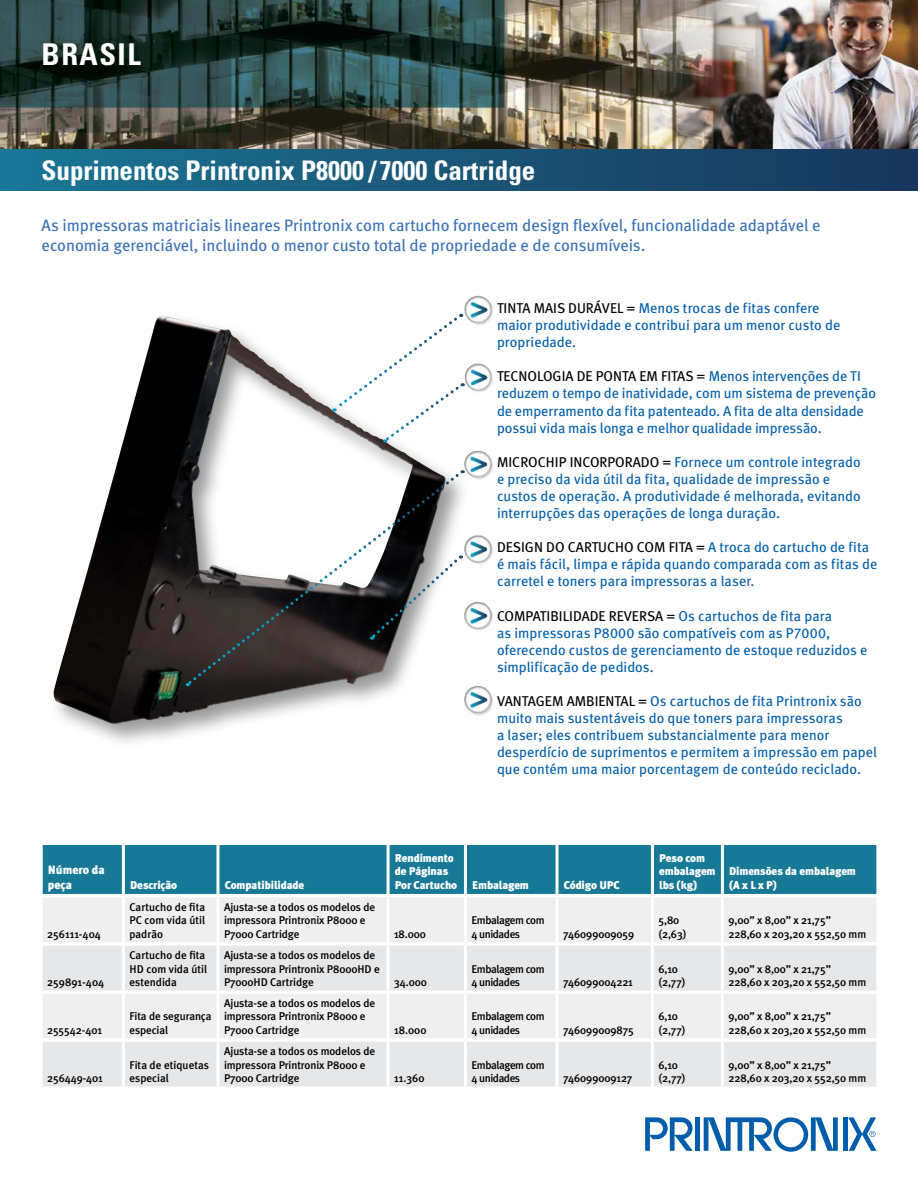
<style>
.page{position:relative;width:918px;height:1188px;background:#fff}
.page>*{position:absolute;margin:0;border:0;box-sizing:border-box;transform-origin:0 0}
.t1{font:700 condensed 30px "Univers";letter-spacing:.05em;color:#fff}
.t2{font:700 condensed 27px "Univers";color:#fff}
.t3{font:16.5px/19.5px "Meta Book LF";color:#3971b6}
.t4{font:14.25px/17.1px "Meta Book LF";color:#005daa}
.t5{font:900 12px/14.4px "Meta Plus";color:#fff}
.t6{font:500 11.25px/13.5px "Meta Plus";letter-spacing:-.01em;color:#000}
.t7{font:900 11.25px/13.5px "Meta Plus";letter-spacing:-.01em;color:#fff}
.t8{font:500 11.25px/13.5px "Meta Plus";letter-spacing:-.04em;color:#000}
.t9{font:500 11.25px "Meta Plus";letter-spacing:-.01em;color:#000}
.s1{color:#000}
</style>
<div class="page">
<div style="left:0;top:148px;width:918px;height:42px;background:linear-gradient(to right,#1b7794,#19355a)"></div>
<div style="left:43px;top:845px;width:833px;height:49px;background:#187997"></div>
<div style="left:43px;top:897px;width:833px;height:45px;background:#efeff0"></div>
<svg style="left:43px;top:946px;width:833px;height:141px;fill:#e6e7e8"></svg>
<hr style="left:122px;top:845px;width:3px;height:49px;background:#fff">
<hr style="left:216px;top:845px;width:3px;height:49px;background:#fff">
<hr style="left:387px;top:845px;width:3px;height:49px;background:#fff">
<hr style="left:464px;top:845px;width:3px;height:49px;background:#fff">
<hr style="left:556px;top:845px;width:3px;height:49px;background:#fff">
<hr style="left:651px;top:845px;width:3px;height:49px;background:#fff">
<hr style="left:721px;top:845px;width:3px;height:49px;background:#fff">
<hr style="left:122px;top:897px;width:3px;height:45px;background:#fff">
<hr style="left:216px;top:897px;width:3px;height:45px;background:#fff">
<hr style="left:387px;top:897px;width:3px;height:45px;background:#fff">
<hr style="left:464px;top:897px;width:3px;height:45px;background:#fff">
<hr style="left:556px;top:897px;width:3px;height:45px;background:#fff">
<hr style="left:651px;top:897px;width:3px;height:45px;background:#fff">
<hr style="left:721px;top:897px;width:3px;height:45px;background:#fff">
<hr style="left:122px;top:946px;width:3px;height:44px;background:#fff">
<hr style="left:216px;top:946px;width:3px;height:44px;background:#fff">
<hr style="left:387px;top:946px;width:3px;height:44px;background:#fff">
<hr style="left:464px;top:946px;width:3px;height:44px;background:#fff">
<hr style="left:556px;top:946px;width:3px;height:44px;background:#fff">
<hr style="left:651px;top:946px;width:3px;height:44px;background:#fff">
<hr style="left:721px;top:946px;width:3px;height:44px;background:#fff">
<hr style="left:122px;top:994px;width:3px;height:44px;background:#fff">
<hr style="left:216px;top:994px;width:3px;height:44px;background:#fff">
<hr style="left:387px;top:994px;width:3px;height:44px;background:#fff">
<hr style="left:464px;top:994px;width:3px;height:44px;background:#fff">
<hr style="left:556px;top:994px;width:3px;height:44px;background:#fff">
<hr style="left:651px;top:994px;width:3px;height:44px;background:#fff">
<hr style="left:721px;top:994px;width:3px;height:44px;background:#fff">
<hr style="left:122px;top:1042px;width:3px;height:45px;background:#fff">
<hr style="left:216px;top:1042px;width:3px;height:45px;background:#fff">
<hr style="left:387px;top:1042px;width:3px;height:45px;background:#fff">
<hr style="left:464px;top:1042px;width:3px;height:45px;background:#fff">
<hr style="left:556px;top:1042px;width:3px;height:45px;background:#fff">
<hr style="left:651px;top:1042px;width:3px;height:45px;background:#fff">
<hr style="left:721px;top:1042px;width:3px;height:45px;background:#fff">
<svg style="left:42px;top:845px;width:1px;height:49px"></svg>
<svg style="left:876px;top:845px;width:1px;height:49px"></svg>
<hr style="left:123px;top:990px;width:95px;height:4px;background:#fff">
<hr style="left:218px;top:990px;width:170px;height:4px;background:#fff">
<hr style="left:388px;top:990px;width:77px;height:4px;background:#fff">
<hr style="left:465px;top:990px;width:92px;height:4px;background:#fff">
<hr style="left:557px;top:990px;width:95px;height:4px;background:#fff">
<hr style="left:652px;top:990px;width:70px;height:4px;background:#fff">
<hr style="left:722px;top:990px;width:158px;height:4px;background:#fff">
<hr style="left:39px;top:1038px;width:84px;height:4px;background:#fff">
<hr style="left:123px;top:1038px;width:95px;height:4px;background:#fff">
<hr style="left:218px;top:1038px;width:170px;height:4px;background:#fff">
<hr style="left:388px;top:1038px;width:77px;height:4px;background:#fff">
<hr style="left:465px;top:1038px;width:92px;height:4px;background:#fff">
<hr style="left:557px;top:1038px;width:95px;height:4px;background:#fff">
<hr style="left:652px;top:1038px;width:70px;height:4px;background:#fff">
<hr style="left:722px;top:1038px;width:158px;height:4px;background:#fff">
<hr style="left:39px;top:990px;width:84px;height:4px;background:#fff">
<div style="left:695px;top:1117px;width:5px;height:34px;background:#005daa"></div>
<div style="left:843px;top:1117px;width:5px;height:34px;background:#005daa"></div>
<svg style="left:645px;top:1117px;width:48px;height:34px"></svg>
<svg style="left:704px;top:1117px;width:134px;height:35px"></svg>
<svg style="left:848px;top:1117px;width:29px;height:34px"></svg>
<img style="left:0;top:0;width:918px;height:148px">
<div style="left:49px;top:312px;width:422px;height:437px;background:#000;opacity:.4"></div>
<img style="left:53px;top:318px;width:393px;height:407px">
<img style="left:458px;top:295px;width:35px;height:34px">
<img style="left:463px;top:345px;width:30px;height:75px">
<img style="left:464px;top:448px;width:29px;height:35px">
<img style="left:464px;top:534px;width:29px;height:36px">
<img style="left:464px;top:599px;width:29px;height:36px">
<img style="left:464px;top:683px;width:29px;height:36px">
<svg style="left:332px;top:314px;width:131px;height:129px"></svg>
<svg style="left:185px;top:471px;width:276px;height:216px"></svg>
<svg style="left:370px;top:556px;width:91px;height:84px"></svg>
<h1 class="t1" style="left:42px;top:36px;width:101px">BRASIL</h1>
<h2 class="t2" style="left:42px;top:154px;width:495px">Suprimentos Printronix P8000 / 7000 Cartridge</h2>
<p class="t3" style="left:42px;top:216px;width:780px">As impressoras matriciais lineares Printronix com cartucho fornecem design flexível, funcionalidade adaptável e economia gerenciável, incluindo o menor custo total de propriedade e de consumíveis.</p>
<p class="t4" style="left:497px;top:299px;width:345px"><span class="s1">TINTA MAIS DURÁVEL =</span> Menos trocas de fitas confere maior produtividade e contribui para um menor custo de propriedade.</p>
<p class="t4" style="left:497px;top:368px;width:381px"><span class="s1">TECNOLOGIA DE PONTA EM FITAS =</span> Menos intervenções de TI reduzem o tempo de inatividade, com um sistema de prevenção de emperramento da fita patenteado. A fita de alta densidade possui vida mais longa e melhor qualidade impressão.</p>
<p class="t4" style="left:497px;top:453px;width:365px"><span class="s1">MICROCHIP INCORPORADO =</span> Fornece um controle integrado e preciso da vida útil da fita, qualidade de impressão e custos de operação. A produtividade é melhorada, evitando interrupções das operações de longa duração.</p>
<p class="t4" style="left:497px;top:539px;width:382px"><span class="s1">DESIGN DO CARTUCHO COM FITA =</span> A troca do cartucho de fita é mais fácil, limpa e rápida quando comparada com as fitas de carretel e toners para impressoras a laser.</p>
<p class="t4" style="left:497px;top:607px;width:372px"><span class="s1">COMPATIBILIDADE REVERSA =</span> Os cartuchos de fita para<br>as impressoras P8000 são compatíveis com as P7000, oferecendo custos de gerenciamento de estoque reduzidos e simplificação de pedidos.</p>
<p class="t4" style="left:497px;top:692px;width:381px"><span class="s1">VANTAGEM AMBIENTAL =</span> Os cartuchos de fita Printronix são muito mais sustentáveis do que toners para impressoras<br>a laser; eles contribuem substancialmente para menor desperdício de suprimentos e permitem a impressão em papel que contém uma maior porcentagem de conteúdo reciclado.</p>
<p class="t5" style="left:48px;top:863px;width:58px">Número da peça</p>
<p class="t7" style="left:130px;top:878px;width:49px">Descrição</p>
<p class="t7" style="left:225px;top:878px;width:81px">Compatibilidade</p>
<p class="t7" style="left:395px;top:851px;width:64px">Rendimento de Páginas<br>Por Cartucho</p>
<p class="t7" style="left:472px;top:878px;width:58px">Embalagem</p>
<p class="t7" style="left:564px;top:878px;width:57px">Código UPC</p>
<p class="t7" style="left:659px;top:851px;width:58px">Peso com embalagem lbs (kg)</p>
<p class="t7" style="left:729px;top:865px;width:128px">Dimensões da embalagem (A x L x P)</p>
<p class="t9" style="left:47px;top:927px;width:55px">256111-404</p>
<p class="t6" style="left:129px;top:900px;width:77px;text-align:justify">Cartucho de fita PC com vida útil padrão</p>
<p class="t6" style="left:224px;top:900px;width:153px">Ajusta-se a todos os modelos de impressora Printronix P8000 e<br>P7000 Cartridge</p>
<p class="t6" style="left:394px;top:927px;width:33px">18.000</p>
<p class="t8" style="left:471px;top:914px;width:75px">Embalagem com<br>4 unidades</p>
<p class="t9" style="left:563px;top:927px;width:73px">746099009059</p>
<p class="t6" style="left:658px;top:914px;width:30px">5,80 (2,63)</p>
<p class="t6" style="left:728px;top:914px;width:139px">9,00” x 8,00” x 21,75”<br>228,60 x 203,20 x 552,50 mm</p>
<p class="t9" style="left:47px;top:976px;width:59px">259891-404</p>
<p class="t6" style="left:129px;top:948px;width:79px">Cartucho de fita<br>HD com vida útil estendida</p>
<p class="t6" style="left:224px;top:948px;width:157px">Ajusta-se a todos os modelos de impressora Printronix P8000HD e<br>P7000HD Cartridge</p>
<p class="t6" style="left:394px;top:975px;width:34px">34.000</p>
<p class="t8" style="left:471px;top:962px;width:75px">Embalagem com<br>4 unidades</p>
<p class="t9" style="left:563px;top:976px;width:71px">746099004221</p>
<p class="t6" style="left:658px;top:962px;width:29px">6,10 (2,77)</p>
<p class="t6" style="left:728px;top:962px;width:139px">9,00” x 8,00” x 21,75”<br>228,60 x 203,20 x 552,50 mm</p>
<p class="t9" style="left:47px;top:1024px;width:56px">255542-401</p>
<p class="t6" style="left:129px;top:1010px;width:84px">Fita de segurança especial</p>
<p class="t6" style="left:224px;top:996px;width:153px">Ajusta-se a todos os modelos de impressora Printronix P8000 e<br>P7000 Cartridge</p>
<p class="t9" style="left:394px;top:1024px;width:34px">18.000</p>
<p class="t8" style="left:471px;top:1010px;width:75px">Embalagem com<br>4 unidades</p>
<p class="t6" style="left:563px;top:1023px;width:72px">746099009875</p>
<p class="t6" style="left:658px;top:1010px;width:29px">6,10 (2,77)</p>
<p class="t6" style="left:728px;top:1010px;width:139px">9,00” x 8,00” x 21,75”<br>228,60 x 203,20 x 552,50 mm</p>
<p class="t9" style="left:47px;top:1072px;width:57px">256449-401</p>
<p class="t6" style="left:129px;top:1058px;width:81px">Fita de etiquetas especial</p>
<p class="t6" style="left:224px;top:1045px;width:153px">Ajusta-se a todos os modelos de impressora Printronix P8000 e<br>P7000 Cartridge</p>
<p class="t9" style="left:394px;top:1072px;width:32px">11.360</p>
<p class="t8" style="left:472px;top:1058px;width:75px">Embalagem com<br>4 unidades</p>
<p class="t6" style="left:563px;top:1072px;width:71px">746099009127</p>
<p class="t6" style="left:659px;top:1058px;width:29px">6,10 (2,77)</p>
<p class="t6" style="left:728px;top:1058px;width:139px">9,00” x 8,00” x 21,75”<br>228,60 x 203,20 x 552,50 mm</p>
</div>
